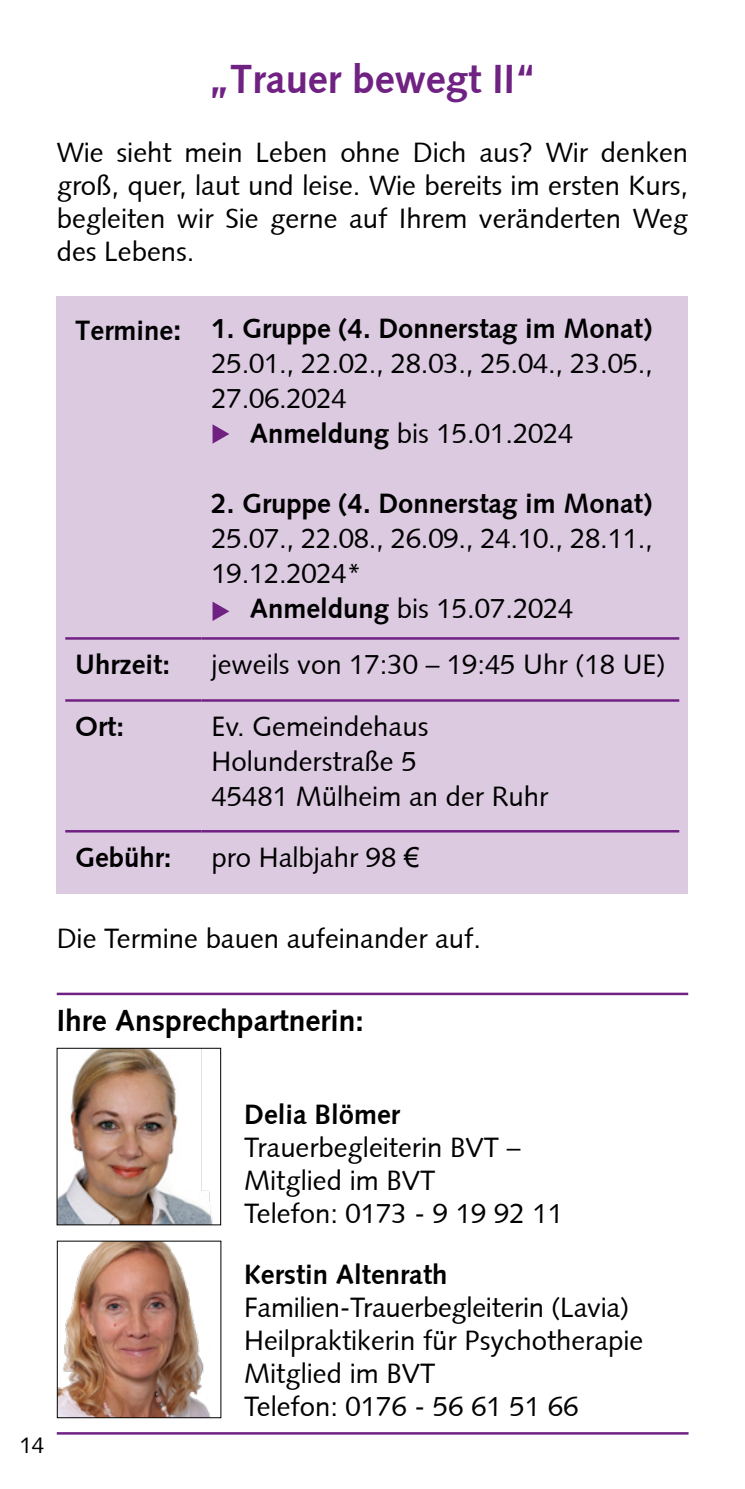
<style>
.page{position:relative;width:745px;height:1489px;background:#fff}
.page>*{position:absolute;margin:0;border:0;box-sizing:border-box;transform-origin:0 0}
.t1{font:700 40px "Syntax";color:#702283}
.t2{font:700 30px "Syntax";color:#000}
.t3{font:27.5px/33px "Syntax";color:#000}
.t4{font:700 27.5px "Syntax";color:#000}
.t5{font:22.5px "Syntax";color:#000}
.s1{font-size:30px}
.s2{font-weight:700}
.s3{font-family:"Arial"}
</style>
<div class="page">
<div style="left:57px;top:296px;width:630px;height:597px;background:#dccae1"></div>
<hr style="left:65px;top:637px;width:136px;height:2px;background:#702283">
<hr style="left:201px;top:637px;width:477px;height:2px;background:#702283">
<hr style="left:65px;top:699px;width:136px;height:2px;background:#702283">
<hr style="left:201px;top:699px;width:477px;height:2px;background:#702283">
<hr style="left:65px;top:830px;width:136px;height:2px;background:#702283">
<hr style="left:201px;top:830px;width:477px;height:2px;background:#702283">
<hr style="left:57px;top:992px;width:630px;height:3px;background:#702283">
<svg style="left:212px;top:424px;width:17px;height:19px"></svg>
<svg style="left:212px;top:601px;width:17px;height:20px"></svg>
<img style="left:59px;top:1049px;width:154px;height:174px">
<div style="left:57px;top:1047px;width:164px;height:178px;border:1px solid #000"></div>
<hr style="left:57px;top:1431px;width:631px;height:3px;background:#702283">
<img style="left:59px;top:1242px;width:151px;height:173px">
<div style="left:57px;top:1240px;width:164px;height:177px;border:1px solid #000"></div>
<h1 class="t1" style="left:208px;top:57px;width:330px">„Trauer bewegt II“</h1>
<p class="t3" style="left:57px;top:136px;width:632px;text-align:justify">Wie sieht mein Leben ohne Dich aus? Wir denken groß, quer, laut und leise. Wie bereits im ersten Kurs, begleiten wir Sie gerne auf Ihrem veränderten Weg des Lebens.</p>
<p class="t4" style="left:75px;top:313px;width:578px">Termine<span class="s1">:</span> 1. Gruppe (4. Donnerstag im Monat)</p>
<p class="t3" style="left:211px;top:347px;width:442px">25.01., 22.02., 28.03., 25.04., 23.05.,</p>
<p class="t3" style="left:211px;top:382px;width:137px">27.06.2024</p>
<p class="t3" style="left:250px;top:417px;width:325px"><span class="s2">Anmeldung</span> bis 15.01.2024</p>
<p class="t4" style="left:211px;top:488px;width:442px">2. Gruppe (4. Donnerstag im Monat)</p>
<p class="t3" style="left:211px;top:522px;width:442px">25.07., 22.08., 26.09., 24.10., 28.11.,</p>
<p class="t3" style="left:211px;top:557px;width:152px">19.12.2024*</p>
<p class="t3" style="left:250px;top:592px;width:325px"><span class="s2">Anmeldung</span> bis 15.07.2024</p>
<p class="t4" style="left:75px;top:648px;width:96px">Uhrzeit:</p>
<p class="t3" style="left:211px;top:648px;width:455px">jeweils von 17:30 – 19:45 Uhr (18 UE)</p>
<p class="t4" style="left:75px;top:710px;width:50px">Ort:</p>
<p class="t3" style="left:211px;top:709px;width:338px;line-height:35px">Ev. Gemeindehaus<br>Holunderstraße 5<br>45481 Mülheim an der Ruhr</p>
<p class="t4" style="left:75px;top:841px;width:98px">Gebühr:</p>
<p class="t3" style="left:211px;top:841px;width:209px">pro Halbjahr 98 <span class="s3">€</span></p>
<p class="t3" style="left:57px;top:921px;width:425px">Die Termine bauen aufeinander auf.</p>
<p class="t2" style="left:57px;top:1003px;width:308px">Ihre Ansprechpartnerin:</p>
<p class="t5" style="left:19px;top:1431px;width:27px">14</p>
<p class="t4" style="left:244px;top:1098px;width:157px">Delia Blömer</p>
<p class="t3" style="left:244px;top:1130px;width:320px">Trauerbegleiterin BVT –<br>Mitglied im BVT<br>Telefon: 0173 - 9 19 92 11</p>
<p class="t4" style="left:244px;top:1258px;width:205px">Kerstin Altenrath</p>
<p class="t3" style="left:244px;top:1291px;width:400px">Familien-Trauerbegleiterin (Lavia)<br>Heilpraktikerin für Psychotherapie<br>Mitglied im BVT<br>Telefon: 0176 - 56 61 51 66</p>
</div>
